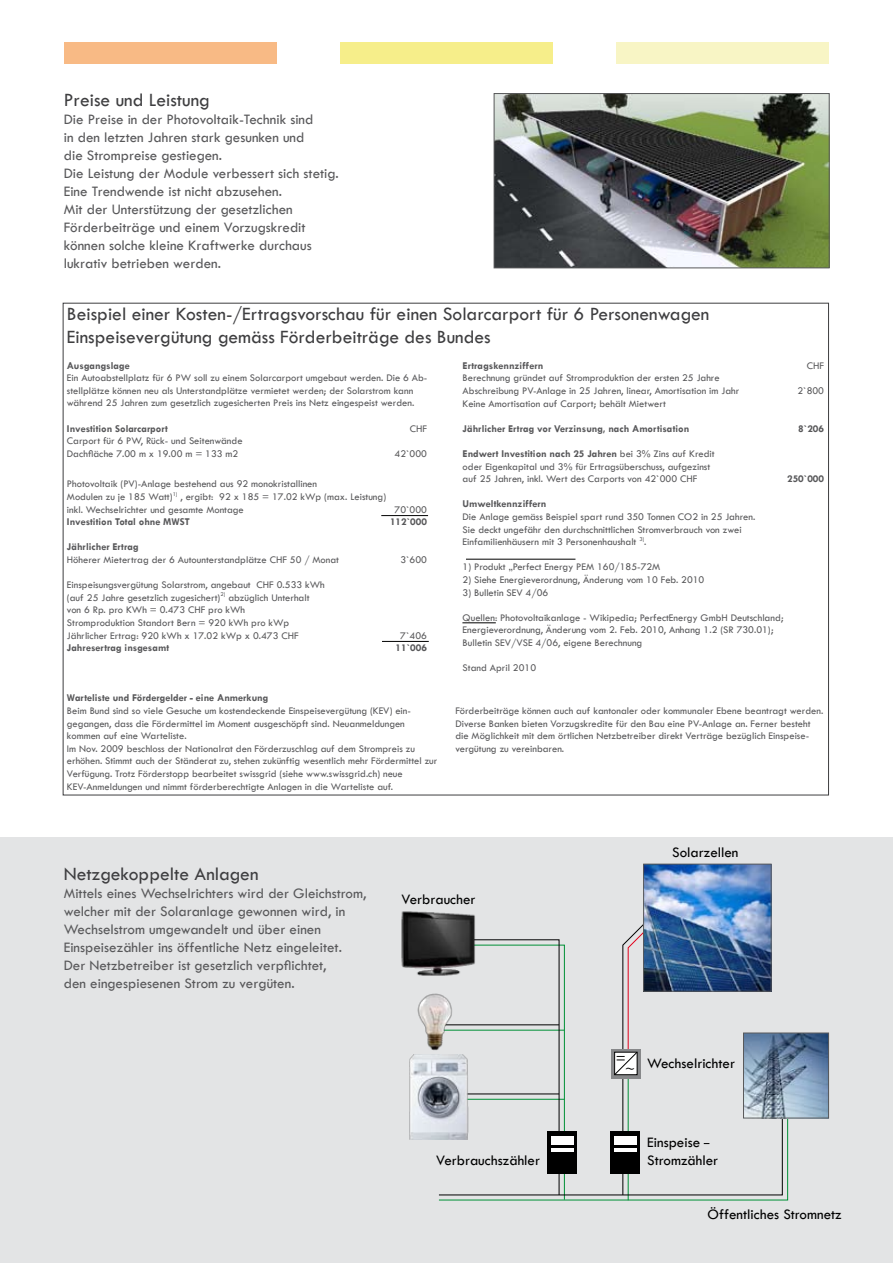
<style>
.page{position:relative;width:893px;height:1263px;background:#fff}
.page>*{position:absolute;margin:0;border:0;box-sizing:border-box;transform-origin:0 0}
.t1{font:19.5px/23.4px "Tw Cen";color:#3e3e40}
.t2{font:15px/18px "Tw Cen";color:#58585a}
.t3{font:15px/18px "Tw Cen";color:#000}
.t4{font:10.5px/12.6px "Tw Cen";color:#58585a}
.t5{font:700 10.5px "Tw Cen";color:#58585a}
.s1{font-weight:700}
</style>
<div class="page">
<div style="left:0;top:838px;width:893px;height:425px;background:#e3e4e5"></div>
<div style="left:64px;top:43px;width:212px;height:21px;background:#f8ba85"></div>
<div style="left:617px;top:43px;width:212px;height:21px;background:#f8f5c5"></div>
<div style="left:340px;top:43px;width:213px;height:21px;background:#f6ee8a"></div>
<img style="left:788px;top:1035px;width:39px;height:81px">
<div style="left:743px;top:1033px;width:86px;height:85px;border:1px solid #58585a"></div>
<img style="left:645px;top:866px;width:124px;height:57px">
<div style="left:643px;top:864px;width:128px;height:127px;border:1px solid #58585a"></div>
<img style="left:401px;top:911px;width:74px;height:65px">
<img style="left:409px;top:1055px;width:29px;height:85px">
<img style="left:417px;top:993px;width:21px;height:58px">
<svg style="left:438px;top:923px;width:350px;height:278px"></svg>
<img style="left:496px;top:95px;width:331px;height:171px">
<div style="left:494px;top:93px;width:335px;height:175px;border:1px solid #58585a"></div>
<hr style="left:382px;top:641px;width:47px;height:1px;background:#000">
<hr style="left:381px;top:515px;width:47px;height:1px;background:#000">
<hr style="left:462px;top:622px;width:34px;height:1px;background:#000">
<hr style="left:466px;top:559px;width:109px;height:1px;background:#000">
<h1 class="t1" style="left:64px;top:88px;width:148px">Preise und Leistung</h1>
<p class="t2" style="left:64px;top:110px;width:276px">Die Preise in der Photovoltaik-Technik sind<br>in den letzten Jahren stark gesunken und<br>die Strompreise gestiegen.<br>Die Leistung der Module verbessert sich stetig.<br>Eine Trendwende ist nicht abzusehen.<br>Mit der Unterstützung der gesetzlichen Förderbeiträge und einem Vorzugskredit können solche kleine Kraftwerke durchaus lukrativ betrieben werden.</p>
<h1 class="t1" style="left:67px;top:302px;width:644px">Beispiel einer Kosten-/Ertragsvorschau für einen Solarcarport für 6 Personenwagen<br>Einspeisevergütung gemäss Förderbeiträge des Bundes</h1>
<p class="t5" style="left:67px;top:359px;width:64px">Ausgangslage</p>
<p class="t4" style="left:67px;top:372px;width:362px">Ein Autoabstellplatz für 6 PW soll zu einem Solarcarport umgebaut werden. Die 6 Ab&shy;stellplätze können neu als Unterstandplätze vermietet werden; der Solarstrom kann während 25 Jahren zum gesetzlich zugesicherten Preis ins Netz eingespeist werden.</p>
<p class="t5" style="left:67px;top:422px;width:103px">Investition Solarcarport</p>
<p class="t4" style="left:410px;top:422px;width:19px">CHF</p>
<p class="t4" style="left:67px;top:435px;width:177px">Carport für 6 PW, Rück- und Seitenwände<br>Dachfläche 7.00 m x 19.00 m = 133 m2</p>
<p class="t4" style="left:395px;top:447px;width:34px">42`000</p>
<p class="t4" style="left:67px;top:478px;width:321px">Photovoltaik (PV)-Anlage bestehend aus 92 monokristallinen<br>Modulen zu je 185 Watt)<sup>1)</sup> , ergibt: 92 x 185 = 17.02 kWp (max. Leistung) inkl. Wechselrichter und gesamte Montage</p>
<p class="t4" style="left:395px;top:503px;width:34px">70`000</p>
<p class="t5" style="left:67px;top:516px;width:125px">Investition Total ohne MWST</p>
<p class="t5" style="left:390px;top:516px;width:38px">112`000</p>
<p class="t5" style="left:67px;top:541px;width:73px">Jährlicher Ertrag</p>
<p class="t4" style="left:67px;top:553px;width:274px">Höherer Mietertrag der 6 Autounterstandplätze CHF 50 / Monat</p>
<p class="t4" style="left:400px;top:553px;width:28px">3`600</p>
<p class="t4" style="left:67px;top:579px;width:259px">Einspeisungsvergütung Solarstrom, angebaut CHF 0.533 kWh (auf 25 Jahre gesetzlich zugesichert)<sup>2)</sup> abzüglich Unterhalt von 6 Rp. pro KWh = 0.473 CHF pro kWh<br>Stromproduktion Standort Bern = 920 kWh pro kWp Jährlicher Ertrag: 920 kWh x 17.02 kWp x 0.473 CHF</p>
<p class="t4" style="left:400px;top:629px;width:28px">7`406</p>
<p class="t5" style="left:67px;top:642px;width:104px">Jahresertrag insgesamt</p>
<p class="t5" style="left:396px;top:642px;width:33px">11`006</p>
<p class="t5" style="left:463px;top:359px;width:82px">Ertragskennziffern</p>
<p class="t4" style="left:807px;top:359px;width:19px">CHF</p>
<p class="t4" style="left:463px;top:372px;width:278px">Berechnung gründet auf Stromproduktion der ersten 25 Jahre<br>Abschreibung PV-Anlage in 25 Jahren, linear, Amortisation im Jahr</p>
<p class="t4" style="left:797px;top:384px;width:28px">2`800</p>
<p class="t4" style="left:463px;top:397px;width:205px">Keine Amortisation auf Carport; behält Mietwert</p>
<p class="t5" style="left:463px;top:422px;width:228px">Jährlicher Ertrag vor Verzinsung, nach Amortisation</p>
<p class="t5" style="left:798px;top:422px;width:27px">8`206</p>
<p class="t4" style="left:463px;top:447px;width:254px"><span class="s1">Endwert Investition nach 25 Jahren</span> bei 3% Zins auf Kredit oder Eigenkapital und 3% für Ertragsüberschuss, aufgezinst auf 25 Jahren, inkl. Wert des Carports von 42`000 CHF</p>
<p class="t5" style="left:787px;top:472px;width:38px">250`000</p>
<p class="t5" style="left:463px;top:498px;width:85px">Umweltkennziffern</p>
<p class="t4" style="left:463px;top:510px;width:294px">Die Anlage gemäss Beispiel spart rund 350 Tonnen CO2 in 25 Jahren.<br>Sie deckt ungefähr den durchschnittlichen Stromverbrauch von zwei<br>Einfamilienhäusern mit 3 Personenhaushalt <sup>3)</sup>.</p>
<p class="t4" style="left:463px;top:561px;width:199px">1) Produkt „Perfect Energy PEM 160/185-72M</p>
<p class="t4" style="left:463px;top:573px;width:243px">2) Siehe Energieverordnung, Änderung vom 10 Feb. 2010</p>
<p class="t4" style="left:463px;top:586px;width:87px">3) Bulletin SEV 4/06</p>
<p class="t4" style="left:463px;top:611px;width:322px">Quellen: Photovoltaikanlage - Wikipedia; PerfectEnergy GmbH Deutschland;<br>Energieverordnung, Änderung vom 2. Feb. 2010, Anhang 1.2 (SR 730.01);<br>Bulletin SEV/VSE 4/06, eigene Berechnung</p>
<p class="t4" style="left:463px;top:661px;width:75px">Stand April 2010</p>
<p class="t5" style="left:67px;top:692px;width:203px">Warteliste und Fördergelder - eine Anmerkung</p>
<p class="t4" style="left:67px;top:704px;width:372px">Beim Bund sind so viele Gesuche um kostendeckende Einspeisevergütung (KEV) ein&shy;gegangen, dass die Fördermittel im Moment ausgeschöpft sind. Neuanmeldungen kommen auf eine Warteliste.<br>Im Nov. 2009 beschloss der Nationalrat den Förderzuschlag auf dem Strompreis zu erhöhen. Stimmt auch der Ständerat zu, stehen zukünftig wesentlich mehr Fördermittel zur Verfügung. Trotz Förderstopp bearbeitet swissgrid (siehe www.swissgrid.ch) neue KEV-Anmeldungen und nimmt förderberechtigte Anlagen in die Warteliste auf.</p>
<p class="t4" style="left:455px;top:704px;width:369px">Förderbeiträge können auch auf kantonaler oder kommunaler Ebene beantragt werden.<br>Diverse Banken bieten Vorzugskredite für den Bau eine PV-Anlage an. Ferner besteht die Möglichkeit mit dem örtlichen Netzbetreiber direkt Verträge bezüglich Einspeise&shy;vergütung zu vereinbaren.</p>
<h1 class="t1" style="left:64px;top:862px;width:196px">Netzgekoppelte Anlagen</h1>
<p class="t2" style="left:64px;top:884px;width:304px">Mittels eines Wechselrichters wird der Gleichstrom, welcher mit der Solaranlage gewonnen wird, in Wechselstrom umgewandelt und über einen Einspeisezähler ins öffentliche Netz eingeleitet.<br>Der Netzbetreiber ist gesetzlich verpflichtet,<br>den eingespiesenen Strom zu vergüten.</p>
<h2 class="t3" style="left:402px;top:890px;width:76px">Verbraucher</h2>
<h2 class="t3" style="left:436px;top:1151px;width:105px">Verbrauchszähler</h2>
<h2 class="t3" style="left:672px;top:843px;width:68px">Solarzellen</h2>
<h2 class="t3" style="left:616px;top:1049px;width:12px">=</h2>
<h2 class="t3" style="left:625px;top:1060px;width:11px">~</h2>
<h2 class="t3" style="left:647px;top:1054px;width:89px">Wechselrichter</h2>
<h2 class="t3" style="left:647px;top:1133px;width:72px">Einspeise<br>Stromzähler</h2>
<h2 class="t3" style="left:707px;top:1205px;width:136px">Öffentliches Stromnetz</h2>
</div>
